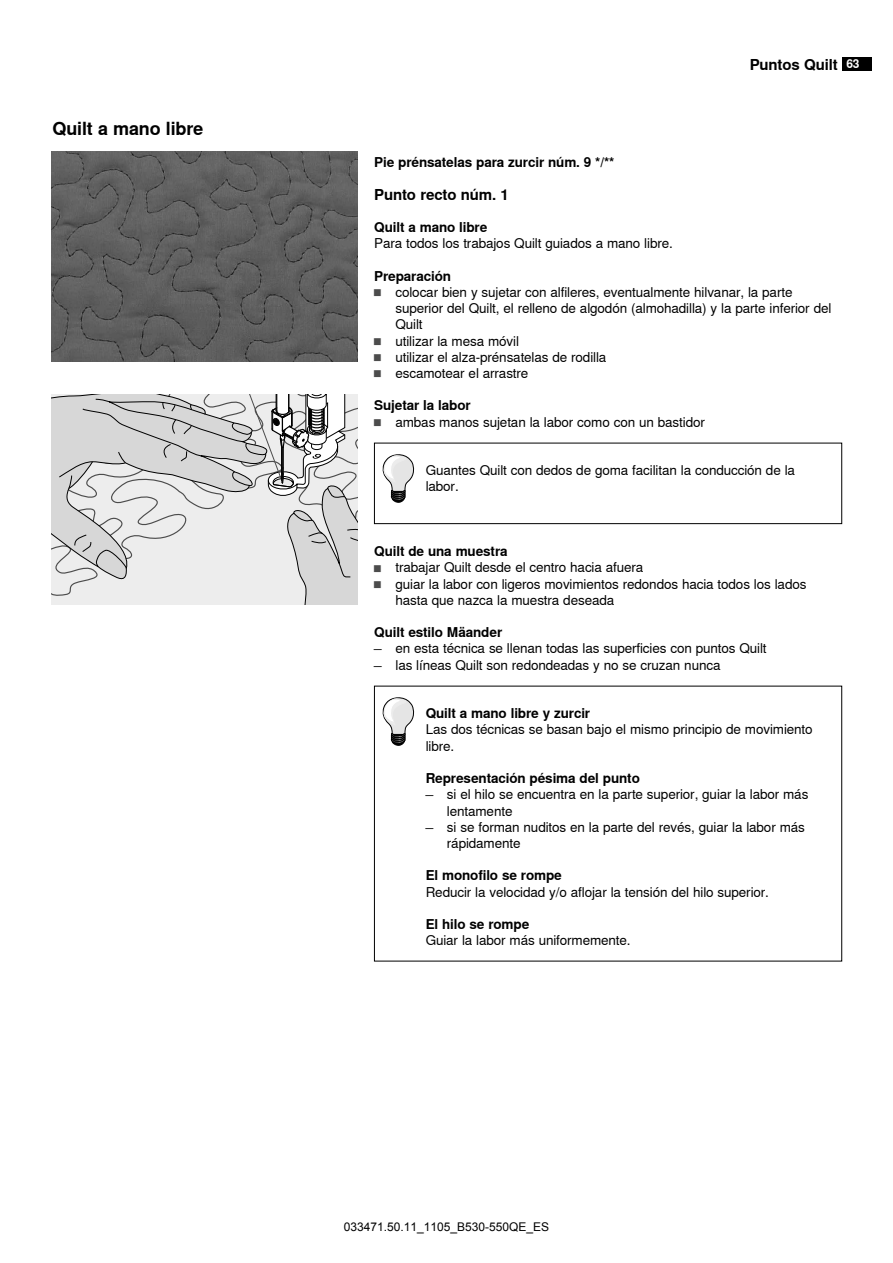
<style>
.page{position:relative;width:893px;height:1263px;background:#fff}
.page>*{position:absolute;margin:0;border:0;box-sizing:border-box;transform-origin:0 0}
.t1{font:700 18px "Nimbus Sans Global";letter-spacing:-.01em;color:#000}
.t2{font:700 15px "Nimbus Sans Global";letter-spacing:-.01em;color:#000}
.t3{font:13.5px/16.2px "Nimbus Sans Global";letter-spacing:-.01em;color:#000}
.t4{font:700 13.5px "Nimbus Sans Global";letter-spacing:-.01em;color:#000}
.t5{font:12px "Arial";color:#000}
.s1{font-size:12px;color:#fff}
.s2{font-weight:700;font-size:6.75px;color:#4c4c4c}
.s3{font-weight:700}
</style>
<div class="page">
<div style="left:842px;top:57px;width:30px;height:13px;background:#000"></div>
<svg style="left:51px;top:394px;width:306px;height:211px;background:#d5d5d5"></svg>
<hr style="left:281px;top:447px;width:1px;height:31px;background:#000">
<svg style="left:383px;top:697px;width:31px;height:49px"></svg>
<img style="left:51px;top:151px;width:306px;height:211px">
<svg style="left:383px;top:454px;width:31px;height:49px"></svg>
<div style="left:374px;top:443px;width:468px;height:81px;border:1px solid #000"></div>
<h1 class="t1" style="left:53px;top:118px;width:152px">Quilt a mano libre</h1>
<p class="t2" style="left:750px;top:56px;width:111px">Puntos Quilt <span class="s1">63</span></p>
<p class="t4" style="left:374px;top:155px;width:242px">Pie prénsatelas para zurcir núm. 9 */**</p>
<p class="t2" style="left:374px;top:186px;width:136px">Punto recto núm. 1</p>
<p class="t4" style="left:374px;top:220px;width:115px">Quilt a mano libre</p>
<p class="t3" style="left:374px;top:236px;width:300px">Para todos los trabajos Quilt guiados a mano libre.</p>
<p class="t4" style="left:374px;top:268px;width:78px">Preparación</p>
<p class="t3" style="left:374px;top:284px;width:420px"><span class="s2">█</span> colocar bien y sujetar con alfileres, eventualmente hilvanar, la parte</p>
<p class="t3" style="left:395px;top:300px;width:437px">superior del Quilt, el relleno de algodón (almohadilla) y la parte inferior del</p>
<p class="t3" style="left:395px;top:317px;width:29px">Quilt</p>
<p class="t3" style="left:374px;top:333px;width:146px"><span class="s2">█</span> utilizar la mesa móvil</p>
<p class="t3" style="left:374px;top:349px;width:234px"><span class="s2">█</span> utilizar el alza-prénsatelas de rodilla</p>
<p class="t3" style="left:374px;top:365px;width:156px"><span class="s2">█</span> escamotear el arrastre</p>
<p class="t3" style="left:374px;top:398px;width:332px"><span class="s3">Sujetar la labor<br></span><span class="s2">█</span> ambas manos sujetan la labor como con un bastidor</p>
<p class="t3" style="left:426px;top:462px;width:371px">Guantes Quilt con dedos de goma facilitan la conducción de la labor.</p>
<p class="t4" style="left:374px;top:544px;width:135px">Quilt de una muestra</p>
<p class="t3" style="left:374px;top:560px;width:271px"><span class="s2">█</span> trabajar Quilt desde el centro hacia afuera</p>
<p class="t3" style="left:374px;top:576px;width:434px"><span class="s2">█</span> guiar la labor con ligeros movimientos redondos hacia todos los lados</p>
<p class="t3" style="left:395px;top:592px;width:220px">hasta que nazca la muestra deseada</p>
<p class="t4" style="left:374px;top:625px;width:130px">Quilt estilo Mäander</p>
<p class="t3" style="left:374px;top:641px;width:394px">̶ en esta técnica se llenan todas las superficies con puntos Quilt ̶ las líneas Quilt son redondeadas y no se cruzan nunca</p>
<p class="t4" style="left:426px;top:706px;width:166px">Quilt a mano libre y zurcir</p>
<p class="t3" style="left:426px;top:722px;width:389px">Las dos técnicas se basan bajo el mismo principio de movimiento libre.</p>
<p class="t4" style="left:426px;top:770px;width:216px">Representación pésima del punto</p>
<p class="t3" style="left:426px;top:786px;width:384px">̶ si el hilo se encuentra en la parte superior, guiar la labor más</p>
<p class="t3" style="left:447px;top:803px;width:67px">lentamente</p>
<p class="t3" style="left:426px;top:819px;width:381px">̶ si se forman nuditos en la parte del revés, guiar la labor más</p>
<p class="t3" style="left:447px;top:835px;width:75px">rápidamente</p>
<p class="t4" style="left:426px;top:868px;width:138px">El monofilo se rompe</p>
<p class="t3" style="left:426px;top:884px;width:345px">Reducir la velocidad y/o aflojar la tensión del hilo superior.</p>
<p class="t4" style="left:426px;top:916px;width:105px">El hilo se rompe</p>
<p class="t3" style="left:426px;top:932px;width:207px">Guiar la labor más uniformemente.</p>
<p class="t5" style="left:344px;top:1219px;width:207px">033471.50.11_1105_B530-550QE_ES</p>
</div>
